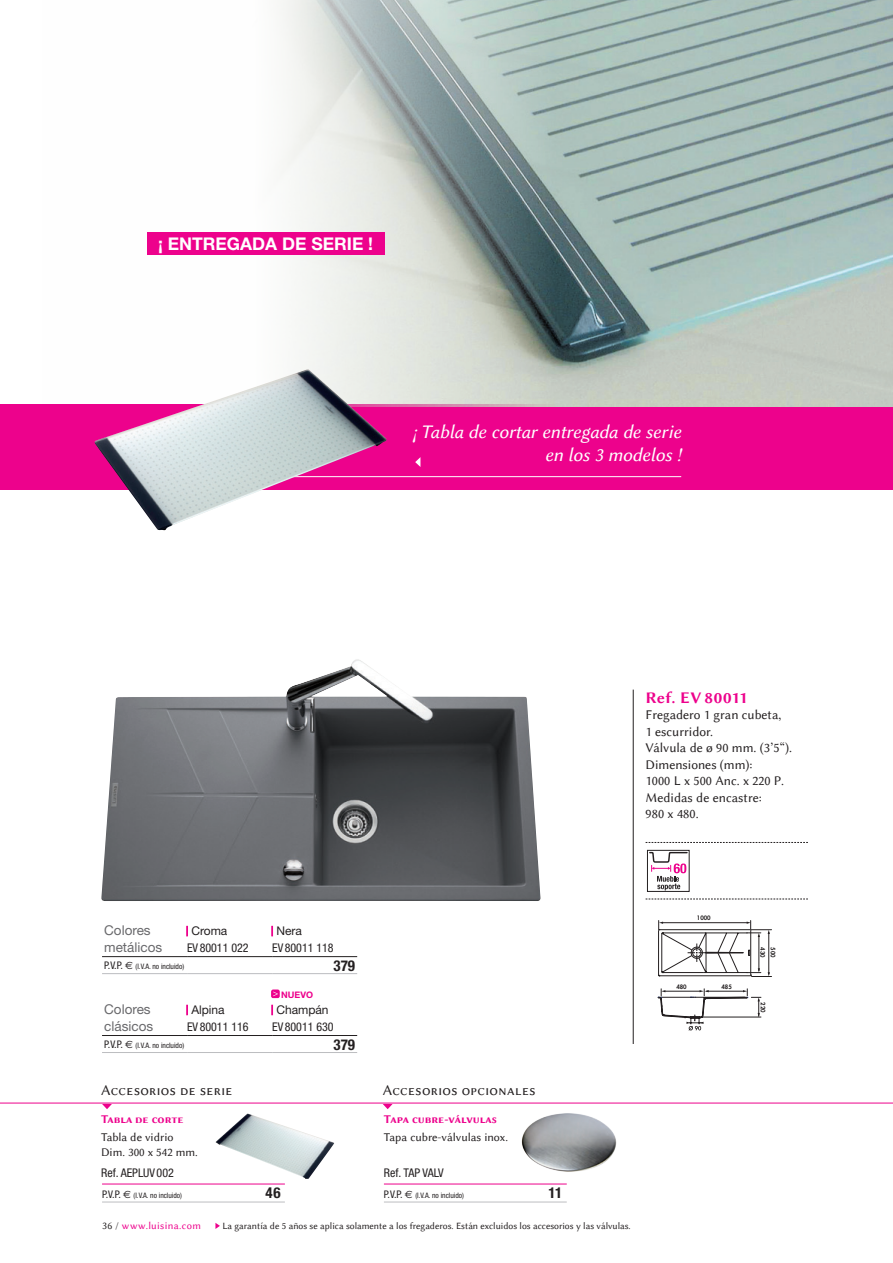
<style>
.page{position:relative;width:893px;height:1263px;background:#fff}
.page>*{position:absolute;margin:0;border:0;box-sizing:border-box;transform-origin:0 0}
.t1{font:19.5px/22.5px "Lin Biolinum I";color:#fff;text-align:right}
.t2{font:700 17.55px "Helvetica Neue";color:#fff}
.t3{font:16.5px "Lin Biolinum B";letter-spacing:.03em;color:#ed028c}
.t4{font:15px "Lin Biolinum Capitals";letter-spacing:.025em;color:#231f20}
.t5{font:700 condensed 15px "Helvetica Neue";color:#231f20}
.t6{font:13.5px/16.5px "Lin Biolinum";color:#231f20}
.t7{font:13.5px/16.8px "Helvetica Neue";color:#69696c}
.t8{font:condensed 12px "Helvetica Neue";color:#231f20}
.t9{font:12px/14.4px "Lin Biolinum";color:#231f20}
.t10{font:12px "Lin Biolinum Capitals B";color:#ed028c}
.t11{font:12px "Helvetica Neue";color:#231f20}
.t12{font:10.5px "Lin Biolinum";letter-spacing:.03em;color:#ed028c}
.t13{font:9.75px "Lin Biolinum";color:#231f20}
.t14{font:700 9px "Helvetica Neue";color:#ed028c}
.t15{font:condensed 7.5px "Helvetica Neue";color:#231f20}
.t16{font:800 6px/10.4px "Futura";color:#231f20}
.s1{font-size:10.5px}
.s2{font-family:"Euro Sans";font-stretch:normal;font-size:10.5px}
.s3{color:#231f20}
</style>
<div class="page">
<hr style="left:0;top:1103px;width:893px;height:1px;background:#ed028c">
<img style="left:216px;top:1113px;width:118px;height:66px">
<img style="left:101px;top:659px;width:440px;height:242px">
<div style="left:0;top:404px;width:893px;height:85px;background:#ed028c"></div>
<img style="left:280px;top:0;width:613px;height:406px">
<svg style="left:102px;top:1104px;width:10px;height:5px"></svg>
<div style="left:647px;top:850px;width:42px;height:42px;border:1px solid #231f20"></div>
<svg style="left:648px;top:851px;width:40px;height:39px"></svg>
<hr style="left:633px;top:690px;width:1px;height:354px;background:#231f20">
<svg style="left:646px;top:842px;width:162px;height:1px"></svg>
<svg style="left:646px;top:899px;width:162px;height:1px"></svg>
<div style="left:271px;top:989px;width:9px;height:9px;background:#ed028c;border-radius:2px"></div>
<svg style="left:273px;top:991px;width:5px;height:5px"></svg>
<hr style="left:254px;top:476px;width:427px;height:1px;background:#fff">
<svg style="left:415px;top:457px;width:5px;height:10px"></svg>
<svg style="left:186px;top:925px;width:2px;height:11px"></svg>
<svg style="left:271px;top:925px;width:2px;height:11px"></svg>
<hr style="left:102px;top:956px;width:85px;height:1px;background:#231f20">
<hr style="left:187px;top:956px;width:85px;height:1px;background:#231f20">
<hr style="left:272px;top:956px;width:85px;height:1px;background:#231f20">
<hr style="left:102px;top:973px;width:85px;height:1px;background:#bcbdc0">
<hr style="left:187px;top:973px;width:85px;height:1px;background:#bcbdc0">
<hr style="left:272px;top:973px;width:85px;height:1px;background:#bcbdc0">
<svg style="left:186px;top:1004px;width:2px;height:11px"></svg>
<svg style="left:271px;top:1004px;width:2px;height:11px"></svg>
<hr style="left:102px;top:1035px;width:85px;height:1px;background:#231f20">
<hr style="left:187px;top:1035px;width:85px;height:1px;background:#231f20">
<hr style="left:272px;top:1035px;width:85px;height:1px;background:#231f20">
<hr style="left:102px;top:1052px;width:85px;height:1px;background:#bcbdc0">
<hr style="left:187px;top:1052px;width:85px;height:1px;background:#bcbdc0">
<hr style="left:272px;top:1052px;width:85px;height:1px;background:#bcbdc0">
<svg style="left:658px;top:920px;width:114px;height:57px"></svg>
<svg style="left:658px;top:989px;width:103px;height:42px"></svg>
<div style="left:147px;top:232px;width:237px;height:23px;background:#ed028c"></div>
<img style="left:95px;top:369px;width:291px;height:161px">
<img style="left:512px;top:1102px;width:113px;height:70px">
<svg style="left:383px;top:1104px;width:10px;height:5px"></svg>
<hr style="left:384px;top:1184px;width:183px;height:1px;background:#ed028c">
<hr style="left:384px;top:1202px;width:183px;height:1px;background:#bcbdc0">
<hr style="left:102px;top:1184px;width:183px;height:1px;background:#ed028c">
<hr style="left:102px;top:1202px;width:183px;height:1px;background:#bcbdc0">
<svg style="left:215px;top:1223px;width:5px;height:6px"></svg>
<p class="t2" style="left:158px;top:233px;width:217px">¡ ENTREGADA DE SERIE !</p>
<h1 class="t1" style="left:412px;top:421px;width:270px">¡ Tabla de cortar entregada de serie en los 3 modelos !</h1>
<p class="t7" style="left:104px;top:922px;width:60px">Colores metálicos</p>
<p class="t11" style="left:191px;top:924px;width:38px">Croma</p>
<p class="t11" style="left:276px;top:924px;width:27px">Nera</p>
<p class="t8" style="left:187px;top:941px;width:63px">EV 80011 022</p>
<p class="t8" style="left:272px;top:941px;width:63px">EV 80011 118</p>
<p class="t15" style="left:104px;top:962px;width:82px"><span class="s1">P.V.P.</span> <span class="s2">E</span> (I.V.A. no incluido)</p>
<p class="t5" style="left:333px;top:956px;width:23px">379</p>
<p class="t7" style="left:104px;top:1001px;width:50px">Colores clásicos</p>
<p class="t11" style="left:191px;top:1002px;width:35px">Alpina</p>
<p class="t11" style="left:276px;top:1002px;width:54px">Champán</p>
<p class="t14" style="left:281px;top:989px;width:33px">NUEVO</p>
<p class="t8" style="left:187px;top:1020px;width:63px">EV 80011 116</p>
<p class="t8" style="left:272px;top:1020px;width:63px">EV 80011 630</p>
<p class="t15" style="left:104px;top:1041px;width:82px"><span class="s1">P.V.P.</span> <span class="s2">E</span> (I.V.A. no incluido)</p>
<p class="t5" style="left:333px;top:1035px;width:23px">379</p>
<p class="t4" style="left:101px;top:1082px;width:133px">Accesorios de serie</p>
<p class="t9" style="left:101px;top:1130px;width:98px">Tabla de vidrio<br>Dim. 300 x 542 mm.</p>
<p class="t10" style="left:101px;top:1111px;width:84px">Tabla de corte</p>
<p class="t4" style="left:383px;top:1082px;width:154px">Accesorios opcionales</p>
<p class="t10" style="left:384px;top:1111px;width:114px">Tapa cubre-válvulas</p>
<p class="t9" style="left:384px;top:1130px;width:126px">Tapa cubre-válvulas inox.</p>
<p class="t3" style="left:646px;top:686px;width:104px">Ref. EV80011</p>
<p class="t6" style="left:646px;top:706px;width:148px">Fregadero 1 gran cubeta,<br>1 escurridor.<br>Válvula de ø 90 mm. (3’5“).<br>Dimensiones (mm):<br>1000 L x 500 Anc. x 220 P.<br>Medidas de encastre:<br>980 x 480.</p>
<p class="t16" style="left:697px;top:912px;width:15px">1000</p>
<p class="t16" style="left:676px;top:981px;width:12px">480</p>
<p class="t16" style="left:721px;top:981px;width:12px">485</p>
<p class="t16" style="left:778px;top:947px;width:12px;rotate:90deg">500<br>430</p>
<p class="t16" style="left:768px;top:1002px;width:12px;rotate:90deg">220</p>
<p class="t8" style="left:101px;top:1166px;width:74px">Ref. AEPLUV 002</p>
<p class="t8" style="left:384px;top:1166px;width:61px">Ref. TAP VALV</p>
<p class="t15" style="left:384px;top:1191px;width:82px"><span class="s1">P.V.P.</span> <span class="s2">E</span> (I.V.A. no incluido)</p>
<p class="t5" style="left:549px;top:1183px;width:15px">11</p>
<p class="t15" style="left:102px;top:1191px;width:82px"><span class="s1">P.V.P.</span> <span class="s2">E</span> (I.V.A. no incluido)</p>
<p class="t5" style="left:266px;top:1183px;width:17px">46</p>
<p class="t12" style="left:102px;top:1219px;width:100px"><span class="s3">36 /</span> www.luisina.com</p>
<p class="t13" style="left:222px;top:1220px;width:410px">La garantía de 5 años se aplica solamente a los fregaderos. Están excluidos los accesorios y las válvulas.</p>
</div>
